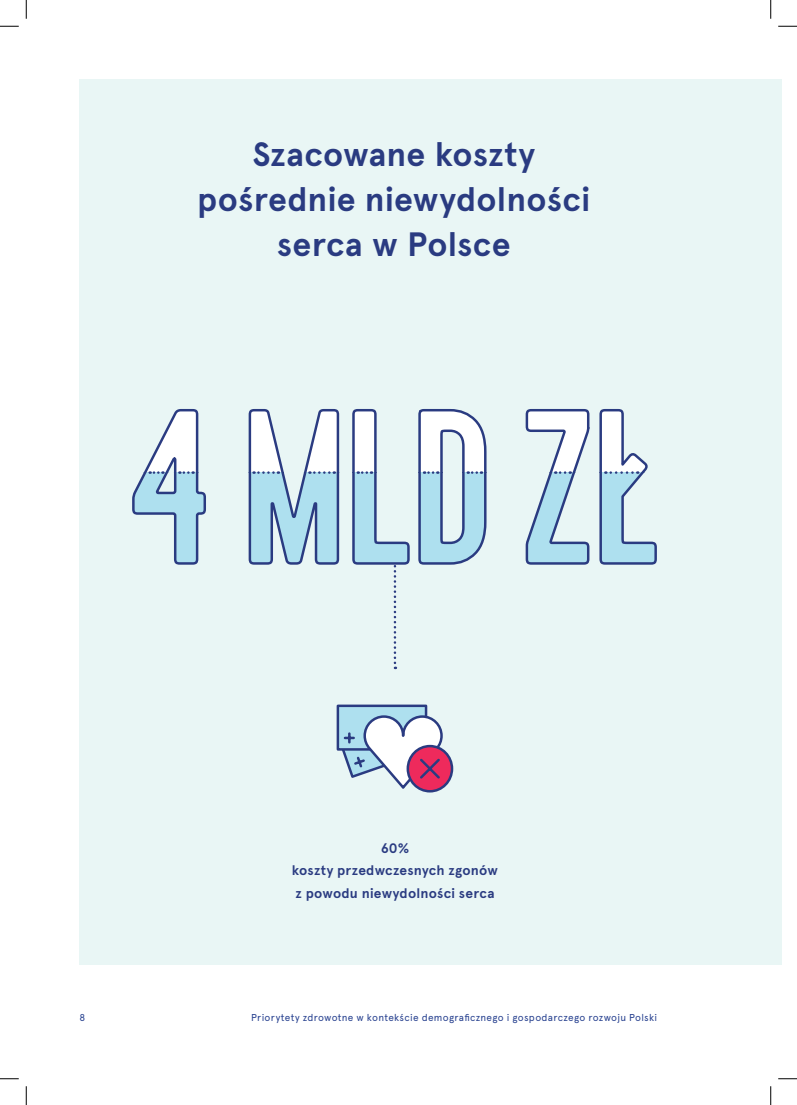
<style>
.page{position:relative;width:797px;height:1105px;background:#fff}
.page>*{position:absolute;margin:0;border:0;box-sizing:border-box;transform-origin:0 0}
.Paragraph_Style_1{font:700 33.75px "Apercu Pro";letter-spacing:.005em;color:#2a3b81}
.Paragraph_Style_1-2{font:700 13.75px "Apercu Pro";letter-spacing:.015em;color:#2a3b81}
.t1{font:10px "Apercu Pro";letter-spacing:.03em;color:#253f8e}
</style>
<div class="page">
<div style="left:79px;top:79px;width:702px;height:886px;background:#e9f6f5"></div>
<div style="left:336px;top:704px;width:91px;height:47px;background:#98a7c4"></div>
<svg style="left:408px;top:746px;width:44px;height:45px"></svg>
<div style="left:406px;top:745px;width:47px;height:47px;border:2px solid #2a3b81;border-radius:50%"></div>
<svg style="left:336px;top:705px;width:108px;height:86px"></svg>
<svg style="left:394px;top:567px;width:2px;height:102px"></svg>
<svg style="left:132px;top:474px;width:525px;height:93px"></svg>
<svg style="left:143px;top:409px;width:505px;height:65px"></svg>
<svg style="left:0;top:25px;width:19px;height:2px"></svg>
<svg style="left:778px;top:25px;width:19px;height:2px"></svg>
<svg style="left:0;top:1078px;width:19px;height:1px"></svg>
<svg style="left:778px;top:1078px;width:19px;height:1px"></svg>
<svg style="left:25px;top:0;width:2px;height:19px"></svg>
<svg style="left:25px;top:1086px;width:2px;height:19px"></svg>
<svg style="left:770px;top:0;width:1px;height:19px"></svg>
<svg style="left:770px;top:1086px;width:1px;height:19px"></svg>
<p class="Paragraph_Style_1" style="left:252px;top:129px;width:284px">Szacowane koszty</p>
<p class="Paragraph_Style_1" style="left:197px;top:174px;width:394px">pośrednie niewydolności</p>
<p class="Paragraph_Style_1" style="left:277px;top:219px;width:235px">serca w Polsce</p>
<p class="Paragraph_Style_1-2" style="left:380px;top:837px;width:30px">60%</p>
<p class="Paragraph_Style_1-2" style="left:292px;top:860px;width:208px">koszty przedwczesnych zgonów</p>
<p class="Paragraph_Style_1-2" style="left:295px;top:882px;width:200px">z powodu niewydolności serca</p>
<p class="t1" style="left:79px;top:1010px;width:7px">8</p>
<p class="t1" style="left:251px;top:1010px;width:407px">Priorytety zdrowotne w kontekście demograficznego i gospodarczego rozwoju Polski</p>
</div>
